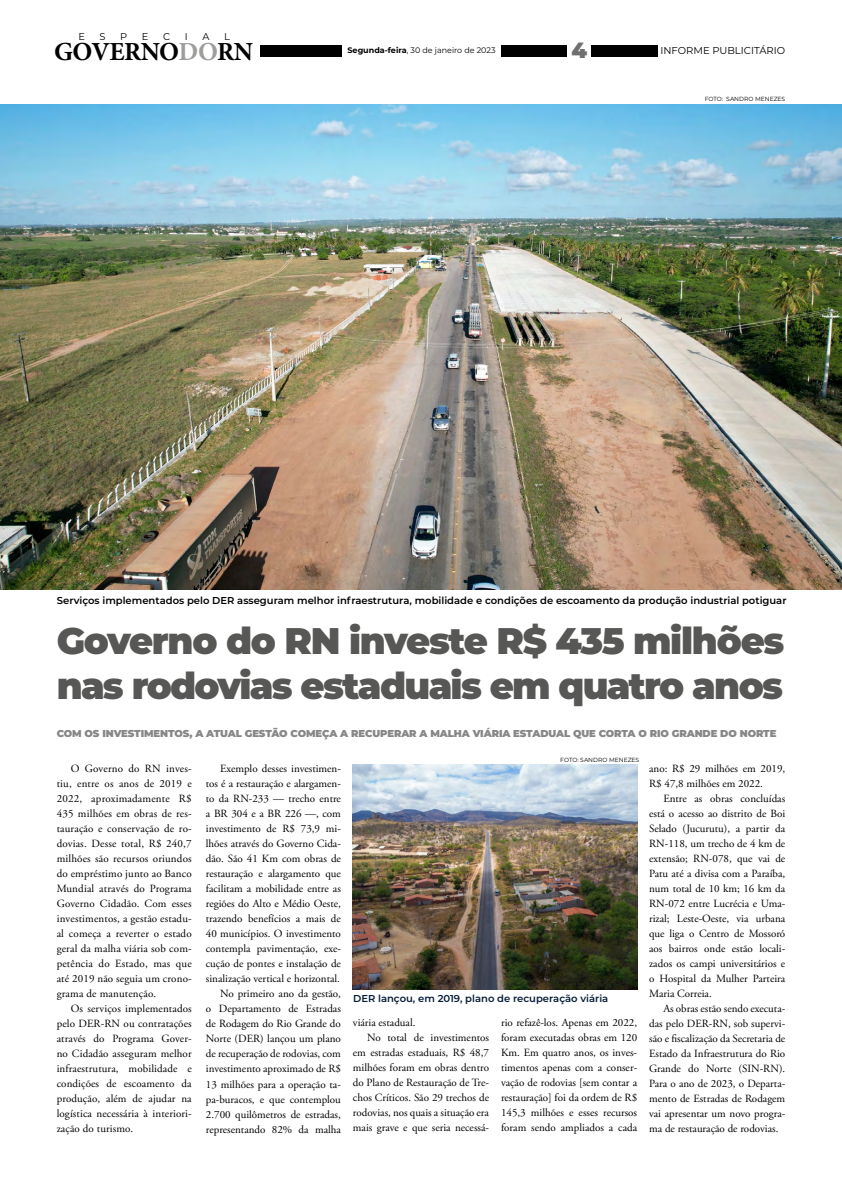
<style>
.page{position:relative;width:842px;height:1191px;background:#fff}
.page>*{position:absolute;margin:0;border:0;box-sizing:border-box;transform-origin:0 0}
.t1{font:900 37px/45px "Montserrat";letter-spacing:-.045em;color:#575756}
.t2{font:700 26.1px "Minion Pro";letter-spacing:-.02em;color:#000}
.t3{font:900 22px "Montserrat";color:#706f6f}
.t4{font:11px/15px "Adobe Garamond Pro";color:#000;text-align:justify}
.t5{font:600 10px "Montserrat";color:#000}
.t6{font:900 10px "Montserrat";letter-spacing:-.01em;color:#878787}
.t7{font:600 10px "Montserrat";color:#041c38}
.t8{font:10px "Montserrat";color:#000}
.t9{font:9.8px "Montserrat";color:#000}
.t10{font:8px "Montserrat";color:#000}
.t11{font:6px "Montserrat";color:#000}
.s1{color:#9d9d9c}
.s2{font-weight:700}
</style>
<div class="page">
<div style="left:261px;top:45px;width:81px;height:12px;background:#000"></div>
<div style="left:501px;top:45px;width:157px;height:12px;background:#000"></div>
<div style="left:568px;top:37px;width:23px;height:22px;background:#fff"></div>
<img style="left:0;top:105px;width:842px;height:484px">
<img style="left:353px;top:764px;width:284px;height:225px">
<p class="t9" style="left:78px;top:30px;width:8px">E</p>
<p class="t9" style="left:100px;top:30px;width:8px">S</p>
<p class="t9" style="left:120px;top:30px;width:9px">P</p>
<p class="t9" style="left:142px;top:30px;width:8px">E</p>
<p class="t9" style="left:163px;top:30px;width:9px">C</p>
<p class="t9" style="left:185px;top:30px;width:4px">I</p>
<p class="t9" style="left:202px;top:30px;width:9px">A</p>
<p class="t9" style="left:224px;top:30px;width:7px">L</p>
<h2 class="t2" style="left:54px;top:33px;width:201px">GOVERNO<span class="s1">DO</span>RN</h2>
<p class="t10" style="left:348px;top:45px;width:149px"><span class="s2">Segunda-feira</span>, 30 de janeiro de 2023</p>
<p class="t8" style="left:660px;top:44px;width:126px">INFORME PUBLICITÁRIO</p>
<h3 class="t3" style="left:572px;top:34px;width:17px">4</h3>
<p class="t11" style="left:705px;top:94px;width:82px">FOTO: SANDRO MENEZES</p>
<p class="t5" style="left:57px;top:593px;width:731px">Serviços implementados pelo DER asseguram melhor infraestrutura, mobilidade e condições de escoamento da produção industrial potiguar</p>
<h1 class="t1" style="left:57px;top:616px;width:729px">Governo do RN investe R$ 435 milhões nas rodovias estaduais em quatro anos</h1>
<p class="t6" style="left:57px;top:726px;width:721px">COM OS INVESTIMENTOS, A ATUAL GESTÃO COMEÇA A RECUPERAR A MALHA VIÁRIA ESTADUAL QUE CORTA O RIO GRANDE DO NORTE</p>
<p class="t4" style="left:57px;top:761px;width:137px;text-indent:14px">O Governo do RN inves&shy;tiu, entre os anos de 2019 e 2022, aproximadamente R$ 435 milhões em obras de res&shy;tauração e conservação de ro&shy;dovias. Desse total, R$ 240,7 milhões são recursos oriundos do empréstimo junto ao Banco Mundial através do Programa Governo Cidadão. Com esses investimentos, a gestão estadu&shy;al começa a reverter o estado geral da malha viária sob com&shy;petência do Estado, mas que até 2019 não seguia um crono&shy;grama de manutenção.</p>
<p class="t4" style="left:57px;top:1001px;width:137px;text-indent:14px">Os serviços implementados pelo DER-RN ou contratações através do Programa Gover&shy;no Cidadão asseguram melhor infraestrutura, mobilidade e condições de escoamento da produção, além de ajudar na logística necessária à interiori&shy;zação do turismo.</p>
<p class="t4" style="left:206px;top:761px;width:137px;text-align:right">Exemplo desses investimen&shy;tos é a restauração e alargamen&shy;to da RN-233 — trecho entre a BR 304 e a BR 226 —, com investimento de R$ 73,9 mi&shy;lhões através do Governo Cida&shy;dão. São 41 Km com obras de restauração e alargamento que facilitam a mobilidade entre as regiões do Alto e Médio Oeste, trazendo benefícios a mais de<br>40 municípios. O investimento contempla pavimentação, exe&shy;cução de pontes e instalação de sinalização vertical e horizontal.<br>No primeiro ano da gestão,<br>o Departamento de Estradas de Rodagem do Rio Grande do<br>Norte (DER) lançou um plano de recuperação de rodovias, com investimento aproximado de R$<br>13 milhões para a operação ta&shy;pa-buracos, e que contemplou<br>2.700 quilômetros de estradas, representando 82% da malha</p>
<p class="t11" style="left:560px;top:755px;width:80px">FOTO: SANDRO MENEZES</p>
<p class="t7" style="left:353px;top:991px;width:257px">DER lançou, em 2019, plano de recuperação viária</p>
<p class="t4" style="left:353px;top:1015px;width:64px">viária estadual.</p>
<p class="t4" style="left:367px;top:1030px;width:123px">No total de investimentos</p>
<p class="t4" style="left:353px;top:1045px;width:138px">em estradas estaduais, R$ 48,7</p>
<p class="t4" style="left:353px;top:1060px;width:138px">milhões foram em obras dentro</p>
<p class="t4" style="left:353px;top:1075px;width:138px">do Plano de Restauração de Tre-</p>
<p class="t4" style="left:353px;top:1090px;width:138px">chos Críticos. São 29 trechos de</p>
<p class="t4" style="left:353px;top:1105px;width:138px">rodovias, nos quais a situação era</p>
<p class="t4" style="left:353px;top:1120px;width:138px">mais grave e que seria necessá-</p>
<p class="t4" style="left:501px;top:1015px;width:138px">rio refazê-los. Apenas em 2022, foram executadas obras em 120<br>Km. Em quatro anos, os inves&shy;timentos apenas com a conser&shy;vação de rodovias [sem contar a restauração] foi da ordem de R$ 145,3 milhões e esses recursos foram sendo ampliados a cada</p>
<p class="t4" style="left:649px;top:761px;width:138px">ano: R$ 29 milhões em 2019,<br>R$ 47,8 milhões em 2022.</p>
<p class="t4" style="left:649px;top:791px;width:138px;text-indent:14px">Entre as obras concluídas está o acesso ao distrito de Boi Selado (Jucurutu), a partir da RN-118, um trecho de 4 km de extensão; RN-078, que vai de Patu até a divisa com a Paraíba, num total de 10 km; 16 km da RN-072 entre Lucrécia e Uma&shy;rizal; Leste-Oeste, via urbana que liga o Centro de Mossoró aos bairros onde estão locali&shy;zados os campi universitários e o Hospital da Mulher Parteira Maria Correia.</p>
<p class="t4" style="left:649px;top:1001px;width:138px;text-indent:14px">As obras estão sendo executa&shy;das pelo DER-RN, sob supervi&shy;são e fiscalização da Secretaria de Estado da Infraestrutura do Rio Grande do Norte (SIN-RN).<br>Para o ano de 2023, o Departa&shy;mento de Estradas de Rodagem vai apresentar um novo progra&shy;ma de restauração de rodovias.</p>
</div>
